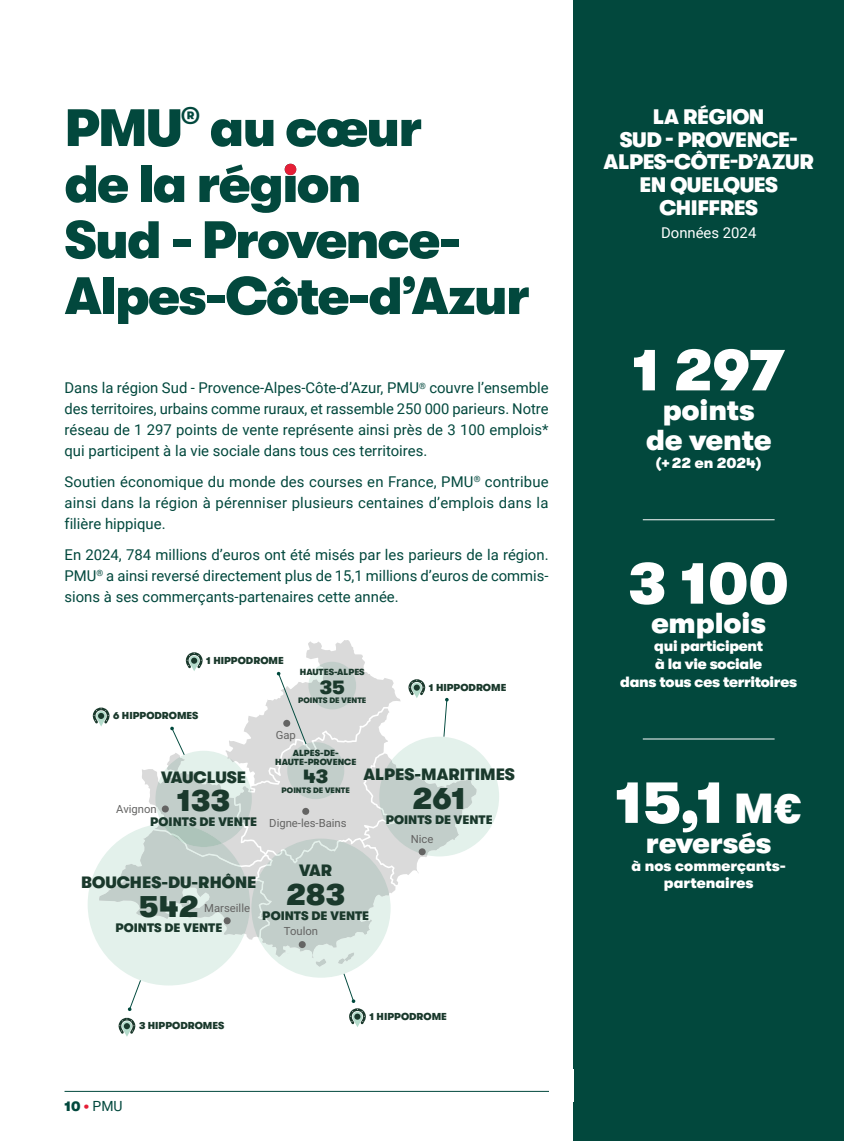
<style>
.page{position:relative;width:844px;height:1141px;background:#fff}
.page>*{position:absolute;margin:0;border:0;box-sizing:border-box;transform-origin:0 0}
.t1{font:900 59.5px "GT Walsheim Pro";color:#fff}
.t2{font:900 52.5px/56px "GT Walsheim Pro";letter-spacing:-.03em;color:#02483d}
.t3{font:900 30.8px "GT Walsheim Pro";color:#1a392c}
.t4{font:900 28.88px/29.8px "GT Walsheim Pro";color:#fff;text-align:center}
.t5{font:900 21px/22.8px "GT Walsheim Pro";letter-spacing:-.02em;color:#fff;text-align:center}
.t6{font:900 19.78px "GT Walsheim Pro";color:#1a392c}
.t7{font:900 16.45px "GT Walsheim Pro";color:#1a392c}
.t8{font:14.88px/21px "Roboto";color:#02483d;text-align:justify}
.t9{font:900 14.88px/17.8px "GT Walsheim Pro";letter-spacing:-.015em;color:#fff;text-align:center}
.t10{font:14.88px "Roboto";color:#fff}
.t11{font:14px "Roboto";color:#02483d}
.t12{font:900 12.25px "GT Walsheim Pro";color:#1a392c}
.t13{font:11.2px "Roboto";color:#646463}
.t14{font:900 10.15px "GT Walsheim Pro";color:#1a392c}
.t15{font:900 8.92px/9.5px "GT Walsheim Pro";color:#1a392c;text-align:center}
.t16{font:900 7.88px "GT Walsheim Pro";color:#1a392c}
.s1{font-family:"GT Walsheim Pro";font-weight:900}
.s2{font-family:"GT Walsheim Pro";font-weight:900;color:#e51e36}
.s3{font-size:42px}
</style>
<div class="page">
<hr style="left:64px;top:1091px;width:715px;height:1px;background:#02483d">
<svg style="left:88px;top:640px;width:411px;height:397px"></svg>
<div style="left:223px;top:917px;width:7px;height:7px;background:#646463;border-radius:50%"></div>
<div style="left:298px;top:941px;width:7px;height:7px;background:#646463;border-radius:50%"></div>
<div style="left:302px;top:808px;width:7px;height:7px;background:#646463;border-radius:50%"></div>
<div style="left:418px;top:848px;width:7px;height:7px;background:#646463;border-radius:50%"></div>
<div style="left:162px;top:805px;width:7px;height:7px;background:#646463;border-radius:50%"></div>
<div style="left:283px;top:720px;width:7px;height:7px;background:#646463;border-radius:50%"></div>
<div style="left:573px;top:0;width:270px;height:1141px;background:#02483d"></div>
<hr style="left:642px;top:519px;width:132px;height:1px;background:#fff">
<hr style="left:642px;top:739px;width:132px;height:1px;background:#fff">
<svg style="left:285px;top:164px;width:11px;height:11px"></svg>
<div style="left:548px;top:1069px;width:25px;height:32px;background:#fff"></div>
<p class="t2" style="left:64px;top:100px;width:466px">PMU<sup>®</sup> au cœur<br>de la région<br>Sud - Provence-<br>Alpes-Côte-d’Azur</p>
<p class="t8" style="left:64px;top:377px;width:485px">Dans la région Sud - Provence-Alpes-Côte-d’Azur, PMU<sup>®</sup> couvre l’ensemble des territoires, urbains comme ruraux, et rassemble 250 000 parieurs. Notre réseau de 1 297 points de vente représente ainsi près de 3 100 emplois* qui participent à la vie sociale dans tous ces territoires.</p>
<p class="t8" style="left:64px;top:471px;width:485px">Soutien économique du monde des courses en France, PMU<sup>®</sup> contribue ainsi dans la région à pérenniser plusieurs centaines d’emplois dans la filière hippique.</p>
<p class="t8" style="left:64px;top:544px;width:485px">En 2024, 784 millions d’euros ont été misés par les parieurs de la région.<br>PMU<sup>®</sup> a ainsi reversé directement plus de 15,1 millions d’euros de commis&shy;sions à ses commerçants-partenaires cette année.</p>
<p class="t14" style="left:113px;top:710px;width:87px">6 HIPPODROMES</p>
<p class="t14" style="left:206px;top:655px;width:79px">1 HIPPODROME</p>
<p class="t15" style="left:300px;top:667px;width:66px">HAUTES-ALPES</p>
<p class="t6" style="left:319px;top:676px;width:27px">35</p>
<p class="t16" style="left:298px;top:696px;width:70px">POINTS DE VENTE</p>
<p class="t13" style="left:276px;top:728px;width:22px">Gap</p>
<p class="t14" style="left:429px;top:681px;width:79px">1 HIPPODROME</p>
<p class="t7" style="left:161px;top:768px;width:87px">VAUCLUSE</p>
<p class="t3" style="left:177px;top:784px;width:55px">133</p>
<p class="t12" style="left:150px;top:815px;width:108px">POINTS DE VENTE</p>
<p class="t13" style="left:116px;top:802px;width:42px">Avignon</p>
<p class="t15" style="left:275px;top:748px;width:83px">ALPES-DE-<br>HAUTE-PROVENCE</p>
<p class="t6" style="left:303px;top:765px;width:27px">43</p>
<p class="t16" style="left:281px;top:786px;width:70px">POINTS DE VENTE</p>
<p class="t7" style="left:363px;top:765px;width:153px">ALPES-MARITIMES</p>
<p class="t3" style="left:412px;top:781px;width:55px">261</p>
<p class="t12" style="left:385px;top:813px;width:108px">POINTS DE VENTE</p>
<p class="t13" style="left:269px;top:816px;width:79px">Digne-les-Bains</p>
<p class="t13" style="left:411px;top:831px;width:24px">Nice</p>
<p class="t7" style="left:299px;top:861px;width:34px">VAR</p>
<p class="t3" style="left:286px;top:877px;width:61px">283</p>
<p class="t12" style="left:262px;top:909px;width:108px">POINTS DE VENTE</p>
<p class="t7" style="left:81px;top:873px;width:177px">BOUCHES-DU-RHÔNE</p>
<p class="t3" style="left:139px;top:889px;width:61px">542</p>
<p class="t12" style="left:115px;top:921px;width:108px">POINTS DE VENTE</p>
<p class="t13" style="left:204px;top:901px;width:47px">Marseille</p>
<p class="t13" style="left:284px;top:924px;width:36px">Toulon</p>
<p class="t14" style="left:139px;top:1020px;width:87px">3 HIPPODROMES</p>
<p class="t11" style="left:64px;top:1096px;width:60px"><span class="s1">10</span> <span class="s2">•</span> PMU</p>
<p class="t14" style="left:369px;top:1011px;width:79px">1 HIPPODROME</p>
<p class="t5" style="left:603px;top:105px;width:212px">LA RÉGION<br>SUD - PROVENCE-<br>ALPES-CÔTE-D’AZUR<br>EN QUELQUES<br>CHIFFRES</p>
<p class="t10" style="left:661px;top:222px;width:97px">Données 2024</p>
<p class="t1" style="left:632px;top:337px;width:154px">1 297</p>
<p class="t4" style="left:646px;top:395px;width:127px">points de vente</p>
<p class="t9" style="left:655px;top:454px;width:107px">(+ 22 en 2024)</p>
<p class="t1" style="left:628px;top:550px;width:161px">3 100</p>
<p class="t4" style="left:651px;top:609px;width:116px">emplois</p>
<p class="t9" style="left:620px;top:637px;width:178px">qui participent<br>à la vie sociale<br>dans tous ces territoires</p>
<p class="t1" style="left:615px;top:769px;width:188px">15,1 <span class="s3">M€</span></p>
<p class="t4" style="left:645px;top:828px;width:127px">reversés</p>
<p class="t9" style="left:631px;top:856px;width:156px">à nos commerçants&shy;partenaires</p>
</div>
